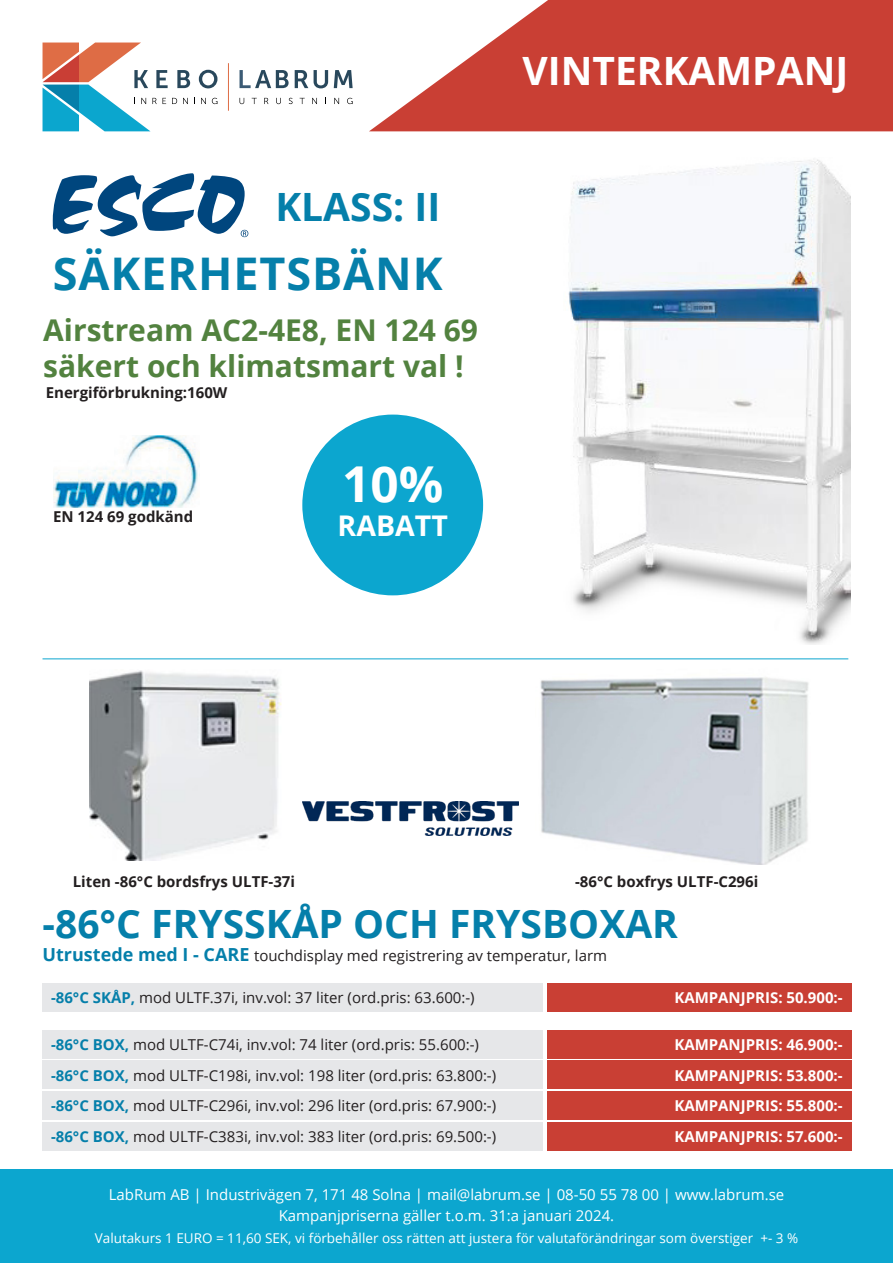
<style>
.page{position:relative;width:893px;height:1263px;background:#fff}
.page>*{position:absolute;margin:0;border:0;box-sizing:border-box;transform-origin:0 0}
.t1{font:700 49.5px "Open Sans";color:#fff}
.t2{font:700 45px "Open Sans";letter-spacing:.02em;color:#057faa}
.t3{font:700 39px "Open Sans";color:#057faa}
.t4{font:700 39px "Open Sans";color:#fff}
.t5{font:700 30px/36px "Open Sans";color:#52823f}
.t6{font:700 28.5px "Open Sans";color:#fff}
.t7{font:15px "Open Sans";color:#231f20}
.t8{font:15px "Open Sans";color:#fff}
.t9{font:700 15px "Open Sans";color:#fff}
.t10{font:700 15px "Open Sans";color:#231f20}
.t11{font:13.5px "Open Sans";color:#fff}
.s1{font-weight:700;font-size:18px;color:#057faa}
.s2{font-weight:700;color:#057faa}
</style>
<div class="page">
<img style="left:568px;top:159px;width:282px;height:485px">
<svg style="left:369px;top:0;width:524px;height:131px;fill:#c93f34"></svg>
<hr style="left:228px;top:63px;width:1px;height:48px;background:#de6c45">
<svg style="left:43px;top:43px;width:174px;height:88px"></svg>
<svg style="left:240px;top:70px;width:49px;height:18px"></svg>
<svg style="left:295px;top:70px;width:13px;height:18px"></svg>
<svg style="left:314px;top:70px;width:14px;height:18px"></svg>
<svg style="left:334px;top:70px;width:19px;height:18px"></svg>
<svg style="left:240px;top:98px;width:4px;height:6px"></svg>
<svg style="left:252px;top:98px;width:5px;height:6px"></svg>
<svg style="left:264px;top:98px;width:4px;height:6px"></svg>
<svg style="left:276px;top:98px;width:5px;height:6px"></svg>
<svg style="left:289px;top:98px;width:4px;height:6px"></svg>
<svg style="left:300px;top:98px;width:5px;height:6px"></svg>
<svg style="left:312px;top:98px;width:5px;height:6px"></svg>
<svg style="left:334px;top:98px;width:5px;height:6px"></svg>
<svg style="left:347px;top:98px;width:6px;height:6px"></svg>
<img style="left:53px;top:436px;width:147px;height:71px">
<div style="left:0;top:1170px;width:893px;height:93px;background:#0ca6cf"></div>
<svg style="left:53px;top:173px;width:195px;height:64px"></svg>
<div style="left:302px;top:415px;width:181px;height:180px;background:#0ca6cf;border-radius:50%"></div>
<img style="left:540px;top:677px;width:269px;height:188px">
<img style="left:89px;top:670px;width:193px;height:190px">
<img style="left:303px;top:801px;width:216px;height:35px">
<div style="left:43px;top:1030px;width:500px;height:28px;background:#e6e7e9"></div>
<div style="left:43px;top:1060px;width:500px;height:29px;background:#e6e7e9"></div>
<div style="left:43px;top:1091px;width:500px;height:29px;background:#e6e7e9"></div>
<div style="left:43px;top:1122px;width:500px;height:28px;background:#e6e7e9"></div>
<div style="left:547px;top:1030px;width:304px;height:28px;background:#c93f34"></div>
<div style="left:547px;top:1060px;width:304px;height:29px;background:#c93f34"></div>
<div style="left:547px;top:1091px;width:304px;height:29px;background:#c93f34"></div>
<div style="left:547px;top:1122px;width:304px;height:28px;background:#c93f34"></div>
<div style="left:43px;top:983px;width:500px;height:29px;background:#e6e7e9"></div>
<div style="left:547px;top:983px;width:304px;height:29px;background:#c93f34"></div>
<hr style="left:43px;top:658px;width:805px;height:1px;background:#0ca6cf">
<p class="t3" style="left:275px;top:179px;width:166px">KLASS: II</p>
<p class="t2" style="left:53px;top:242px;width:391px">SÄKERHETSBÄNK</p>
<p class="t5" style="left:43px;top:311px;width:436px">Airstream AC2-4E8, EN 124 69 säkert och klimatsmart val !</p>
<p class="t10" style="left:46px;top:382px;width:183px">Energiförbrukning:160W</p>
<p class="t10" style="left:53px;top:505px;width:142px">EN 124 69 godkänd</p>
<p class="t1" style="left:342px;top:449px;width:103px">10%</p>
<p class="t6" style="left:338px;top:506px;width:112px">RABATT</p>
<p class="t4" style="left:523px;top:43px;width:327px">VINTERKAMPANJ</p>
<p class="t10" style="left:73px;top:871px;width:224px">Liten -86°C bordsfrys ULTF-37i</p>
<p class="t10" style="left:575px;top:871px;width:185px">-86°C boxfrys ULTF-C296i</p>
<p class="t3" style="left:43px;top:897px;width:637px">-86°C FRYSSKÅP OCH FRYSBOXAR</p>
<p class="t7" style="left:43px;top:945px;width:566px"><span class="s1">Utrustede med I - CARE</span> touchdisplay med registrering av temperatur, larm</p>
<p class="t7" style="left:51px;top:987px;width:425px"><span class="s2">-86°C SKÅP,</span> mod ULTF.37i, inv.vol: 37 liter (ord.pris: 63.600:-)</p>
<p class="t9" style="left:674px;top:987px;width:170px">KAMPANJPRIS: 50.900:-</p>
<p class="t7" style="left:51px;top:1034px;width:430px"><span class="s2">-86°C BOX,</span> mod ULTF-C74i, inv.vol: 74 liter (ord.pris: 55.600:-)</p>
<p class="t7" style="left:51px;top:1065px;width:447px"><span class="s2">-86°C BOX,</span> mod ULTF-C198i, inv.vol: 198 liter (ord.pris: 63.800:-)</p>
<p class="t7" style="left:51px;top:1095px;width:447px"><span class="s2">-86°C BOX,</span> mod ULTF-C296i, inv.vol: 296 liter (ord.pris: 67.900:-)</p>
<p class="t7" style="left:51px;top:1126px;width:447px"><span class="s2">-86°C BOX,</span> mod ULTF-C383i, inv.vol: 383 liter (ord.pris: 69.500:-)</p>
<p class="t9" style="left:674px;top:1034px;width:170px">KAMPANJPRIS: 46.900:-</p>
<p class="t9" style="left:674px;top:1064px;width:170px">KAMPANJPRIS: 53.800:-</p>
<p class="t9" style="left:674px;top:1095px;width:170px">KAMPANJPRIS: 55.800:-</p>
<p class="t9" style="left:674px;top:1126px;width:170px">KAMPANJPRIS: 57.600:-</p>
<p class="t8" style="left:109px;top:1184px;width:677px">LabRum AB | Industrivägen 7, 171 48 Solna | mail@labrum.se | 08-50 55 78 00 | www.labrum.se</p>
<p class="t8" style="left:279px;top:1205px;width:337px">Kampanjpriserna gäller t.o.m. 31:a januari 2024.</p>
<p class="t11" style="left:95px;top:1229px;width:705px">Valutakurs 1 EURO = 11,60 SEK, vi förbehåller oss rätten att justera för valutaförändringar som överstiger +- 3 %</p>
</div>
